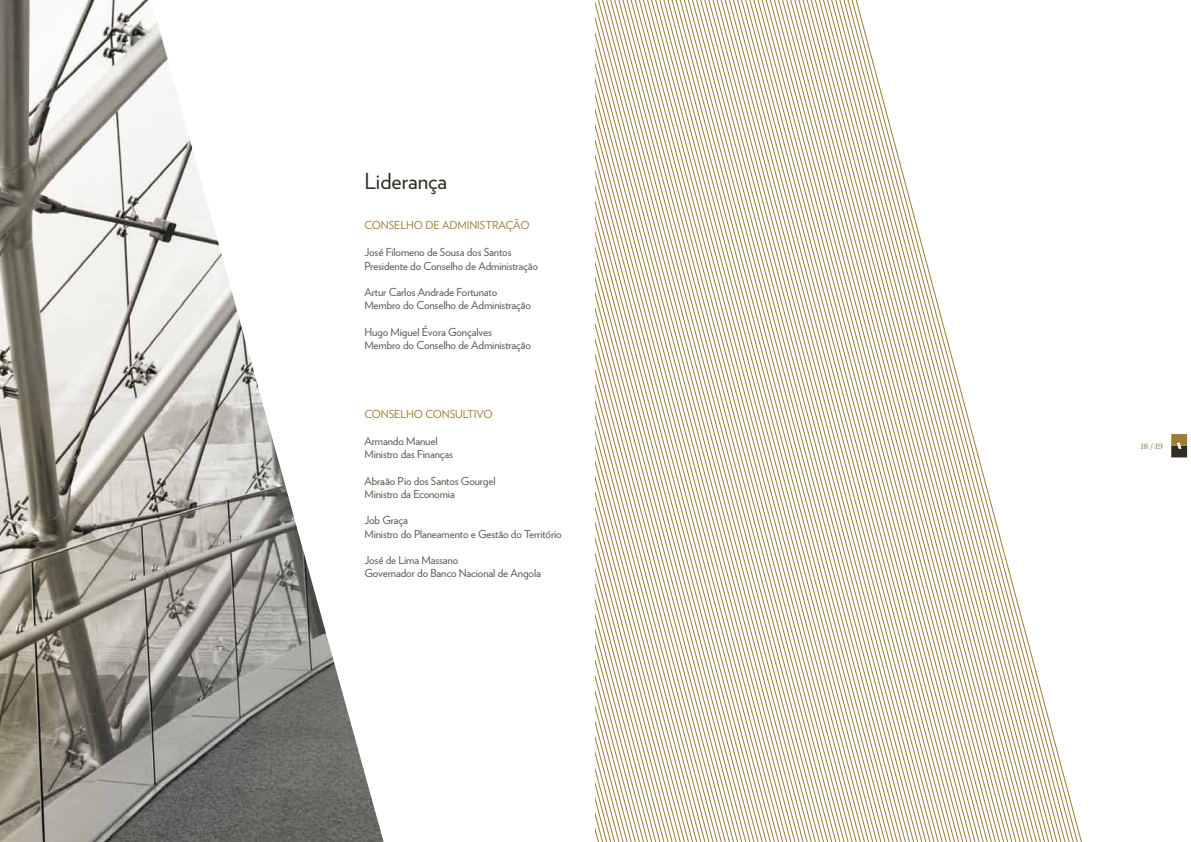
<style>
.page{position:relative;width:1191px;height:842px;background:#fff}
.page>*{position:absolute;margin:0;border:0;box-sizing:border-box;transform-origin:0 0}
.t1{font:22px "Verlag";color:#302c21}
.t2{font:11px/13.2px "Verlag";letter-spacing:-.01em;color:#5a564d}
.t3{font:11px "Verlag";letter-spacing:-.01em;color:#9d7c37}
.t4{font:8px "Publico Text";color:#9d7c37}
</style>
<div class="page">
<svg style="left:1171px;top:434px;width:16px;height:23px"></svg>
<svg style="left:595px;top:0;width:487px;height:842px"></svg>
<img style="left:0;top:0;width:383px;height:842px">
<h1 class="t1" style="left:364px;top:164px;width:84px">Liderança</h1>
<p class="t3" style="left:364px;top:217px;width:8px">Consel</p>
<p class="t3" style="left:406px;top:217px;width:121px">ho de Adm in istração</p>
<p class="t2" style="left:364px;top:245px;width:175px">José Filomeno de Sousa dos Santos<br>Presidente do Conselho de Administração</p>
<p class="t2" style="left:364px;top:285px;width:168px">Artur Carlos Andrade Fortunato<br>Membro do Conselho de Administração</p>
<p class="t2" style="left:364px;top:324px;width:168px">Hugo Miguel Évora Gonçalves<br>Membro do Conselho de Administração</p>
<p class="t3" style="left:364px;top:406px;width:130px">CONSELHO CONSULTIVO</p>
<p class="t2" style="left:364px;top:434px;width:90px">Armando Manuel<br>Ministro das Finanças</p>
<p class="t2" style="left:364px;top:474px;width:133px">Abraão Pio dos Santos Gourgel<br>Ministro da Economia</p>
<p class="t2" style="left:364px;top:513px;width:199px">Job Graça<br>Ministro do Planeamento e Gestão do Território</p>
<p class="t2" style="left:364px;top:553px;width:178px">José de Lima Massano<br>Governador do Banco Nacional de Angola</p>
<p class="t4" style="left:1140px;top:441px;width:23px">18 / 19</p>
</div>
